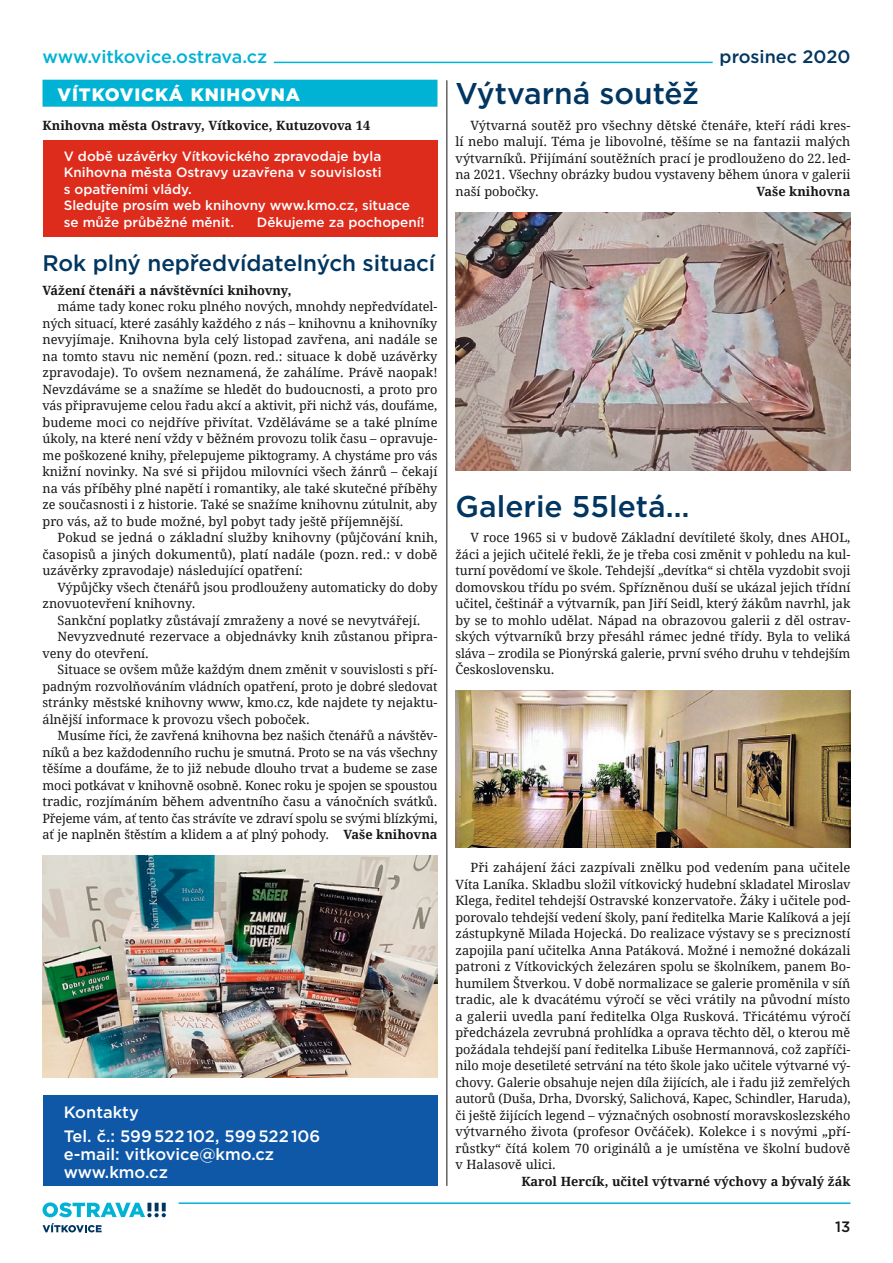
<style>
.page{position:relative;width:893px;height:1263px;background:#fff}
.page>*{position:absolute;margin:0;border:0;box-sizing:border-box;transform-origin:0 0}
.t1{font:500 30px "Gotham";color:#003661}
.t2{font:500 22.5px "Gotham";letter-spacing:-.005em;color:#003661}
.t3{font:500 18px "Gotham";letter-spacing:-.01em;color:#00b2d4}
.t4{font:900 18px "Gotham";letter-spacing:.05em;color:#fff}
.t5{font:500 18px "Gotham";color:#003661}
.t6{font:500 16.5px/24px "Gotham";color:#fff}
.t7{font:500 15px "Gotham";color:#151616}
.t8{font:500 13.5px/16.5px "Gotham";color:#fff}
.t9{font:12.75px/16.5px "Droid Serif";letter-spacing:-.005em;color:#151616;text-align:justify}
.t10{font:700 12.75px "Droid Serif";color:#151616}
.s1{font-weight:700}
</style>
<div class="page">
<svg style="left:43px;top:1202px;width:123px;height:15px"></svg>
<svg style="left:43px;top:1223px;width:59px;height:9px"></svg>
<hr style="left:179px;top:1202px;width:671px;height:2px;background:#00b2d4">
<hr style="left:274px;top:62px;width:439px;height:1px;background:#00b2d4">
<div style="left:43px;top:80px;width:394px;height:27px;background:#00b2d4"></div>
<hr style="left:446px;top:80px;width:1px;height:1106px;background:#151616">
<div style="left:43px;top:1095px;width:394px;height:91px;background:#0e58a7"></div>
<div style="left:43px;top:141px;width:394px;height:96px;background:#dd2b1c"></div>
<img style="left:43px;top:856px;width:394px;height:222px">
<img style="left:455px;top:212px;width:395px;height:258px">
<img style="left:455px;top:691px;width:395px;height:156px">
<h3 class="t3" style="left:43px;top:45px;width:226px">www.vitkovice.ostrava.cz</h3>
<h3 class="t4" style="left:58px;top:82px;width:244px">VÍTKOVICKÁ KNIHOVNA</h3>
<p class="t10" style="left:43px;top:117px;width:329px">Knihovna města Ostravy, Vítkovice, Kutuzovova 14</p>
<p class="t8" style="left:64px;top:147px;width:348px">V době uzávěrky Vítkovického zpravodaje byla Knihovna města Ostravy uzavřena v souvislosti<br>s opatřeními vlády.<br>Sledujte prosím web knihovny www.kmo.cz, situace se může průběžné měnit.</p>
<p class="t8" style="left:257px;top:213px;width:169px">Děkujeme za pochopení!</p>
<h2 class="t2" style="left:43px;top:248px;width:394px">Rok plný nepředvídatelných situací</h2>
<p class="t10" style="left:43px;top:282px;width:250px">Vážení čtenáři a návštěvníci knihovny,</p>
<p class="t9" style="left:43px;top:299px;width:397px;text-indent:15px">máme tady konec roku plného nových, mnohdy nepředvídatel&shy;ných situací, které zasáhly každého z nás – knihovnu a knihovníky nevyjímaje. Knihovna byla celý listopad zavřena, ani nadále se na tomto stavu nic nemění (pozn. red.: situace k době uzávěrky zpravodaje). To ovšem neznamená, že zahálíme. Právě naopak!<br>Nevzdáváme se a snažíme se hledět do budoucnosti, a proto pro vás připravujeme celou řadu akcí a aktivit, při nichž vás, doufáme, budeme moci co nejdříve přivítat. Vzděláváme se a také plníme úkoly, na které není vždy v běžném provozu tolik času – opravuje&shy;me poškozené knihy, přelepujeme piktogramy. A chystáme pro vás knižní novinky. Na své si přijdou milovníci všech žánrů – čekají na vás příběhy plné napětí i romantiky, ale také skutečné příběhy ze současnosti i z historie. Také se snažíme knihovnu zútulnit, aby pro vás, až to bude možné, byl pobyt tady ještě příjemnější.</p>
<p class="t9" style="left:43px;top:530px;width:397px;text-indent:15px">Pokud se jedná o základní služby knihovny (půjčování knih, časopisů a jiných dokumentů), platí nadále (pozn. red.: v době uzávěrky zpravodaje) následující opatření:</p>
<p class="t9" style="left:43px;top:579px;width:397px;text-indent:15px">Výpůjčky všech čtenářů jsou prodlouženy automaticky do doby znovuotevření knihovny.</p>
<p class="t9" style="left:58px;top:612px;width:364px">Sankční poplatky zůstávají zmraženy a nové se nevytvářejí.</p>
<p class="t9" style="left:58px;top:629px;width:381px">Nevyzvednuté rezervace a objednávky knih zůstanou připra-</p>
<p class="t9" style="left:43px;top:645px;width:108px">veny do otevření.</p>
<p class="t9" style="left:58px;top:662px;width:381px">Situace se ovšem může každým dnem změnit v souvislosti s pří-</p>
<p class="t9" style="left:43px;top:678px;width:397px">padným rozvolňováním vládních opatření, proto je dobré sledovat</p>
<p class="t9" style="left:43px;top:695px;width:396px">stránky městské knihovny www, kmo.cz, kde najdete ty nejaktu-</p>
<p class="t9" style="left:43px;top:711px;width:269px">álnější informace k provozu všech poboček.</p>
<p class="t9" style="left:58px;top:728px;width:381px">Musíme říci, že zavřená knihovna bez našich čtenářů a návštěv-</p>
<p class="t9" style="left:43px;top:744px;width:397px">níků a bez každodenního ruchu je smutná. Proto se na vás všechny</p>
<p class="t9" style="left:43px;top:761px;width:396px">těšíme a doufáme, že to již nebude dlouho trvat a budeme se zase</p>
<p class="t9" style="left:43px;top:777px;width:397px">moci potkávat v knihovně osobně. Konec roku je spojen se spoustou</p>
<p class="t9" style="left:43px;top:794px;width:396px">tradic, rozjímáním během adventního času a vánočních svátků.</p>
<p class="t9" style="left:43px;top:810px;width:397px">Přejeme vám, ať tento čas strávíte ve zdraví spolu se svými blízkými,</p>
<p class="t9" style="left:43px;top:827px;width:396px">ať je naplněn štěstím a klidem a ať plný pohody. <span class="s1">Vaše knihovna</span></p>
<p class="t6" style="left:64px;top:1099px;width:258px">Kontakty<br>Tel. č.: 599 522 102, 599 522 106</p>
<p class="t6" style="left:64px;top:1144px;width:212px;line-height:18px">e-‑mail: vitkovice@kmo.cz www.kmo.cz</p>
<h3 class="t5" style="left:720px;top:45px;width:132px">prosinec 2020</h3>
<h1 class="t1" style="left:455px;top:74px;width:245px">Výtvarná soutěž</h1>
<p class="t9" style="left:455px;top:117px;width:396px;text-indent:15px">Výtvarná soutěž pro všechny dětské čtenáře, kteří rádi kres&shy;lí nebo malují. Téma je libovolné, těšíme se na fantazii malých výtvarníků. Přijímání soutěžních prací je prodlouženo do 22. led&shy;na 2021. Všechny obrázky budou vystaveny během února v galerii naší pobočky.</p>
<p class="t10" style="left:756px;top:183px;width:96px">Vaše knihovna</p>
<h1 class="t1" style="left:455px;top:487px;width:235px">Galerie 55letá…</h1>
<p class="t9" style="left:455px;top:530px;width:397px;text-indent:15px">V roce 1965 si v budově Základní devítileté školy, dnes AHOL, žáci a jejich učitelé řekli, že je třeba cosi změnit v pohledu na kul&shy;turní povědomí ve škole. Tehdejší „devítka“ si chtěla vyzdobit svoji domovskou třídu po svém. Spřízněnou duší se ukázal jejich třídní učitel, češtinář a výtvarník, pan Jiří Seidl, který žákům navrhl, jak by se to mohlo udělat. Nápad na obrazovou galerii z děl ostrav&shy;ských výtvarníků brzy přesáhl rámec jedné třídy. Byla to veliká sláva – zrodila se Pionýrská galerie, první svého druhu v tehdejším Československu.</p>
<p class="t9" style="left:455px;top:860px;width:397px;text-indent:15px">Při zahájení žáci zazpívali znělku pod vedením pana učitele Víta Laníka. Skladbu složil vítkovický hudební skladatel Miroslav Klega, ředitel tehdejší Ostravské konzervatoře. Žáky i učitele pod&shy;porovalo tehdejší vedení školy, paní ředitelka Marie Kalíková a její zástupkyně Milada Hojecká. Do realizace výstavy se s precizností zapojila paní učitelka Anna Patáková. Možné i nemožné dokázali patroni z Vítkovických železáren spolu se školníkem, panem Bo&shy;humilem Štverkou. V době normalizace se galerie proměnila v síň tradic, ale k dvacátému výročí se věci vrátily na původní místo a galerii uvedla paní ředitelka Olga Rusková. Třicátému výročí předcházela zevrubná prohlídka a oprava těchto děl, o kterou mě požádala tehdejší paní ředitelka Libuše Hermannová, což zapříči&shy;nilo moje desetileté setrvání na této škole jako učitele výtvarné vý&shy;chovy. Galerie obsahuje nejen díla žijících, ale i řadu již zemřelých autorů (Duša, Drha, Dvorský, Salichová, Kapec, Schindler, Haruda), či ještě žijících legend – význačných osobností moravskoslezského výtvarného života (profesor Ovčáček). Kolekce i s novými „pří&shy;růstky“ čítá kolem 70 originálů a je umístěna ve školní budově v Halasově ulici.</p>
<p class="t10" style="left:521px;top:1173px;width:331px">Karol Hercík, učitel výtvarné výchovy a bývalý žák</p>
<p class="t7" style="left:835px;top:1217px;width:17px">13</p>
</div>
